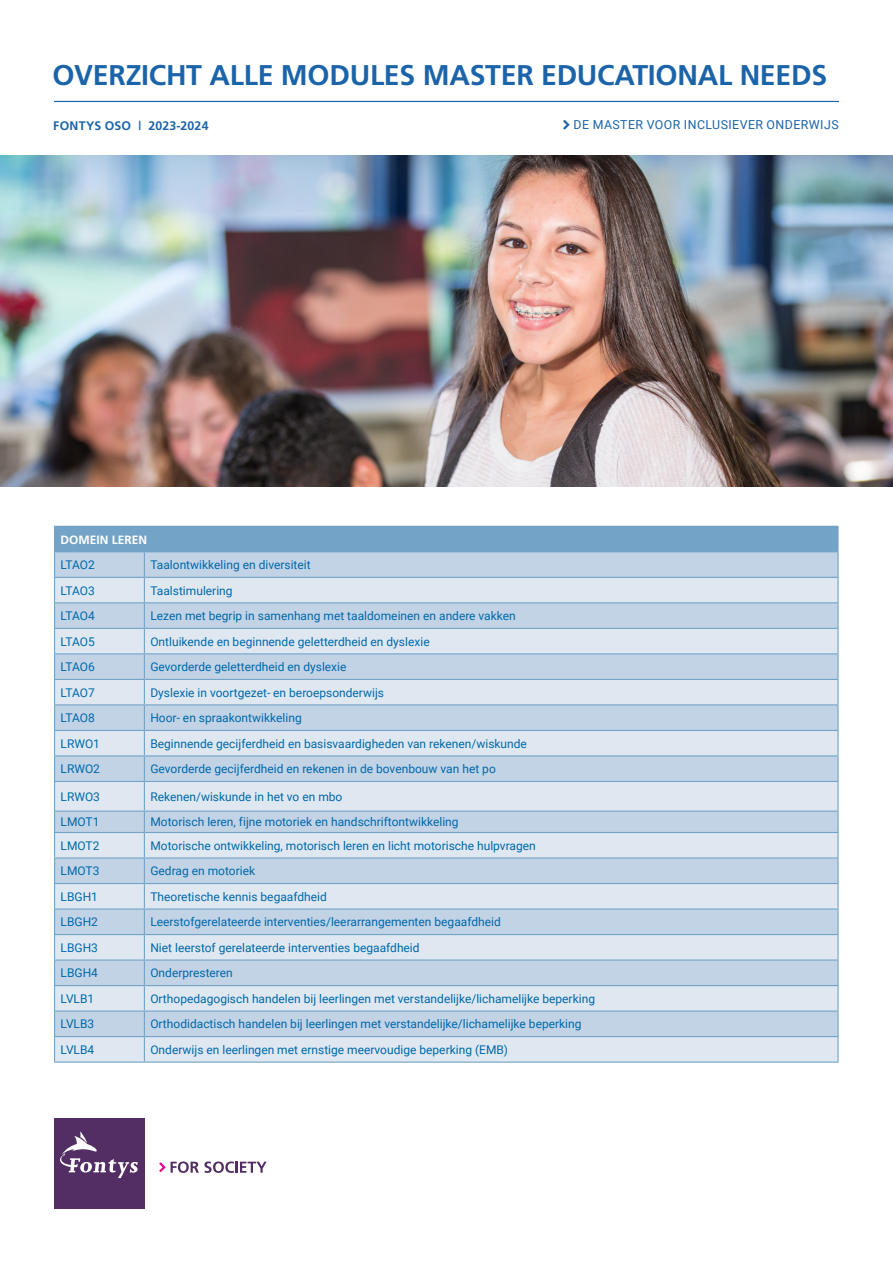
<style>
.page{position:relative;width:893px;height:1263px;background:#fff}
.page>*{position:absolute;margin:0;border:0;box-sizing:border-box;transform-origin:0 0}
.t1{font:700 28.5px "Fontys Frutiger";letter-spacing:-.01em;color:#1b64aa}
.t2{font:12.3px "Roboto";letter-spacing:.035em;color:#1b64aa}
.t3{font:700 12.3px "Fontys Frutiger";letter-spacing:.015em;color:#1b64aa}
.bodytekst{font:12px "Roboto";color:#0068aa}
.bodytekst-2{font:700 12px "Fontys Frutiger";color:#fff}
</style>
<div class="page">
<img style="left:0;top:155px;width:893px;height:332px">
<div style="left:55px;top:526px;width:783px;height:26px;background:#73a3c6"></div>
<svg style="left:55px;top:552px;width:782px;height:25px;background:#c0d1e5"></svg>
<svg style="left:55px;top:578px;width:782px;height:483px;background:#d0ddeb"></svg>
<hr style="left:54px;top:526px;width:90px;height:1px;background:#73a3c6">
<hr style="left:144px;top:526px;width:695px;height:1px;background:#73a3c6">
<hr style="left:837px;top:527px;width:2px;height:24px;background:#73a3c6">
<hr style="left:144px;top:551px;width:695px;height:1px;background:#73a3c6">
<hr style="left:837px;top:552px;width:2px;height:25px;background:#73a3c6">
<hr style="left:54px;top:577px;width:90px;height:1px;background:#73a3c6">
<hr style="left:144px;top:577px;width:695px;height:1px;background:#73a3c6">
<hr style="left:837px;top:578px;width:2px;height:24px;background:#73a3c6">
<hr style="left:54px;top:602px;width:90px;height:1px;background:#73a3c6">
<hr style="left:144px;top:602px;width:695px;height:1px;background:#73a3c6">
<hr style="left:837px;top:603px;width:2px;height:25px;background:#73a3c6">
<hr style="left:54px;top:628px;width:90px;height:1px;background:#73a3c6">
<hr style="left:144px;top:628px;width:695px;height:1px;background:#73a3c6">
<hr style="left:837px;top:629px;width:2px;height:24px;background:#73a3c6">
<hr style="left:54px;top:653px;width:90px;height:1px;background:#73a3c6">
<hr style="left:144px;top:653px;width:695px;height:1px;background:#73a3c6">
<hr style="left:837px;top:654px;width:2px;height:25px;background:#73a3c6">
<hr style="left:54px;top:679px;width:90px;height:1px;background:#73a3c6">
<hr style="left:144px;top:679px;width:695px;height:1px;background:#73a3c6">
<hr style="left:837px;top:680px;width:2px;height:24px;background:#73a3c6">
<hr style="left:54px;top:704px;width:90px;height:1px;background:#73a3c6">
<hr style="left:144px;top:704px;width:695px;height:1px;background:#73a3c6">
<hr style="left:837px;top:705px;width:2px;height:25px;background:#73a3c6">
<hr style="left:54px;top:730px;width:90px;height:1px;background:#73a3c6">
<hr style="left:144px;top:730px;width:695px;height:1px;background:#73a3c6">
<hr style="left:837px;top:731px;width:2px;height:24px;background:#73a3c6">
<hr style="left:54px;top:755px;width:90px;height:1px;background:#73a3c6">
<hr style="left:144px;top:755px;width:695px;height:1px;background:#73a3c6">
<hr style="left:837px;top:756px;width:2px;height:25px;background:#73a3c6">
<hr style="left:54px;top:781px;width:90px;height:1px;background:#73a3c6">
<hr style="left:144px;top:781px;width:695px;height:1px;background:#73a3c6">
<hr style="left:837px;top:782px;width:2px;height:28px;background:#73a3c6">
<hr style="left:54px;top:810px;width:90px;height:2px;background:#73a3c6">
<hr style="left:144px;top:810px;width:695px;height:2px;background:#73a3c6">
<hr style="left:837px;top:812px;width:2px;height:20px;background:#73a3c6">
<hr style="left:54px;top:832px;width:90px;height:1px;background:#73a3c6">
<hr style="left:144px;top:832px;width:695px;height:1px;background:#73a3c6">
<hr style="left:837px;top:833px;width:2px;height:24px;background:#73a3c6">
<hr style="left:54px;top:857px;width:90px;height:1px;background:#73a3c6">
<hr style="left:144px;top:857px;width:695px;height:1px;background:#73a3c6">
<hr style="left:837px;top:858px;width:2px;height:25px;background:#73a3c6">
<hr style="left:54px;top:883px;width:90px;height:1px;background:#73a3c6">
<hr style="left:144px;top:883px;width:695px;height:1px;background:#73a3c6">
<hr style="left:837px;top:884px;width:2px;height:24px;background:#73a3c6">
<hr style="left:54px;top:908px;width:90px;height:1px;background:#73a3c6">
<hr style="left:144px;top:908px;width:695px;height:1px;background:#73a3c6">
<hr style="left:837px;top:909px;width:2px;height:25px;background:#73a3c6">
<hr style="left:54px;top:934px;width:90px;height:1px;background:#73a3c6">
<hr style="left:144px;top:934px;width:695px;height:1px;background:#73a3c6">
<hr style="left:837px;top:935px;width:2px;height:24px;background:#73a3c6">
<hr style="left:54px;top:959px;width:90px;height:2px;background:#73a3c6">
<hr style="left:144px;top:959px;width:695px;height:2px;background:#73a3c6">
<hr style="left:837px;top:961px;width:2px;height:24px;background:#73a3c6">
<hr style="left:54px;top:985px;width:90px;height:1px;background:#73a3c6">
<hr style="left:144px;top:985px;width:695px;height:1px;background:#73a3c6">
<hr style="left:837px;top:986px;width:2px;height:24px;background:#73a3c6">
<hr style="left:54px;top:1010px;width:90px;height:2px;background:#73a3c6">
<hr style="left:144px;top:1010px;width:695px;height:2px;background:#73a3c6">
<hr style="left:837px;top:1012px;width:2px;height:24px;background:#73a3c6">
<svg style="left:54px;top:527px;width:1px;height:534px"></svg>
<svg style="left:144px;top:552px;width:1px;height:509px"></svg>
<hr style="left:837px;top:1037px;width:2px;height:24px;background:#73a3c6">
<hr style="left:54px;top:1036px;width:90px;height:1px;background:#73a3c6">
<hr style="left:54px;top:1061px;width:90px;height:2px;background:#73a3c6">
<hr style="left:144px;top:1036px;width:695px;height:1px;background:#73a3c6">
<hr style="left:144px;top:1061px;width:695px;height:2px;background:#73a3c6">
<hr style="left:54px;top:101px;width:785px;height:1px;background:#1b64aa">
<div style="left:54px;top:1118px;width:91px;height:91px;background:#522e64"></div>
<svg style="left:60px;top:1131px;width:78px;height:47px"></svg>
<svg style="left:159px;top:1161px;width:108px;height:12px"></svg>
<p class="t1" style="left:52px;top:58px;width:776px">OVERZICHT ALLE MODULES MASTER EDUCATIONAL NEEDS</p>
<p class="t3" style="left:53px;top:118px;width:157px">FONTYS OSO | 2023-2024</p>
<p class="t2" style="left:574px;top:116px;width:267px">DE MASTER VOOR INCLUSIEVER ONDERWIJS</p>
<p class="bodytekst-2" style="left:61px;top:533px;width:88px">DOMEIN LEREN</p>
<p class="bodytekst" style="left:61px;top:556px;width:36px">LTAO2</p>
<p class="bodytekst" style="left:150px;top:556px;width:162px">Taalontwikkeling en diversiteit</p>
<p class="bodytekst" style="left:61px;top:582px;width:36px">LTAO3</p>
<p class="bodytekst" style="left:150px;top:582px;width:84px">Taalstimulering</p>
<p class="bodytekst" style="left:61px;top:607px;width:36px">LTAO4</p>
<p class="bodytekst" style="left:150px;top:607px;width:367px">Lezen met begrip in samenhang met taaldomeinen en andere vakken</p>
<p class="bodytekst" style="left:61px;top:633px;width:36px">LTAO5</p>
<p class="bodytekst" style="left:150px;top:633px;width:281px">Ontluikende en beginnende geletterdheid en dyslexie</p>
<p class="bodytekst" style="left:61px;top:658px;width:36px">LTAO6</p>
<p class="bodytekst" style="left:150px;top:658px;width:198px">Gevorderde geletterdheid en dyslexie</p>
<p class="bodytekst" style="left:61px;top:684px;width:36px">LTAO7</p>
<p class="bodytekst" style="left:150px;top:684px;width:235px">Dyslexie in voortgezet- en beroepsonderwijs</p>
<p class="bodytekst" style="left:61px;top:709px;width:36px">LTAO8</p>
<p class="bodytekst" style="left:150px;top:709px;width:153px">Hoor- en spraakontwikkeling</p>
<p class="bodytekst" style="left:61px;top:735px;width:41px">LRWO1</p>
<p class="bodytekst" style="left:150px;top:735px;width:378px">Beginnende gecijferdheid en basisvaardigheden van rekenen/wiskunde</p>
<p class="bodytekst" style="left:61px;top:760px;width:41px">LRWO2</p>
<p class="bodytekst" style="left:150px;top:760px;width:347px">Gevorderde gecijferdheid en rekenen in de bovenbouw van het po</p>
<p class="bodytekst" style="left:61px;top:788px;width:41px">LRWO3</p>
<p class="bodytekst" style="left:150px;top:788px;width:194px">Rekenen/wiskunde in het vo en mbo</p>
<p class="bodytekst" style="left:61px;top:814px;width:40px">LMOT1</p>
<p class="bodytekst" style="left:150px;top:814px;width:310px">Motorisch leren, fijne motoriek en handschriftontwikkeling</p>
<p class="bodytekst" style="left:61px;top:837px;width:40px">LMOT2</p>
<p class="bodytekst" style="left:150px;top:837px;width:387px">Motorische ontwikkeling, motorisch leren en licht motorische hulpvragen</p>
<p class="bodytekst" style="left:61px;top:862px;width:40px">LMOT3</p>
<p class="bodytekst" style="left:150px;top:862px;width:106px">Gedrag en motoriek</p>
<p class="bodytekst" style="left:61px;top:888px;width:39px">LBGH1</p>
<p class="bodytekst" style="left:150px;top:888px;width:178px">Theoretische kennis begaafdheid</p>
<p class="bodytekst" style="left:61px;top:914px;width:39px">LBGH2</p>
<p class="bodytekst" style="left:150px;top:914px;width:352px">Leerstofgerelateerde interventies/leerarrangementen begaafdheid</p>
<p class="bodytekst" style="left:61px;top:939px;width:39px">LBGH3</p>
<p class="bodytekst" style="left:150px;top:939px;width:271px">Niet leerstof gerelateerde interventies begaafdheid</p>
<p class="bodytekst" style="left:61px;top:965px;width:39px">LBGH4</p>
<p class="bodytekst" style="left:150px;top:965px;width:84px">Onderpresteren</p>
<p class="bodytekst" style="left:61px;top:990px;width:35px">LVLB1</p>
<p class="bodytekst" style="left:150px;top:990px;width:446px">Orthopedagogisch handelen bij leerlingen met verstandelijke/lichamelijke beperking</p>
<p class="bodytekst" style="left:61px;top:1016px;width:35px">LVLB3</p>
<p class="bodytekst" style="left:150px;top:1016px;width:433px">Orthodidactisch handelen bij leerlingen met verstandelijke/lichamelijke beperking</p>
<p class="bodytekst" style="left:61px;top:1041px;width:35px">LVLB4</p>
<p class="bodytekst" style="left:150px;top:1041px;width:359px">Onderwijs en leerlingen met ernstige meervoudige beperking (EMB)</p>
</div>
